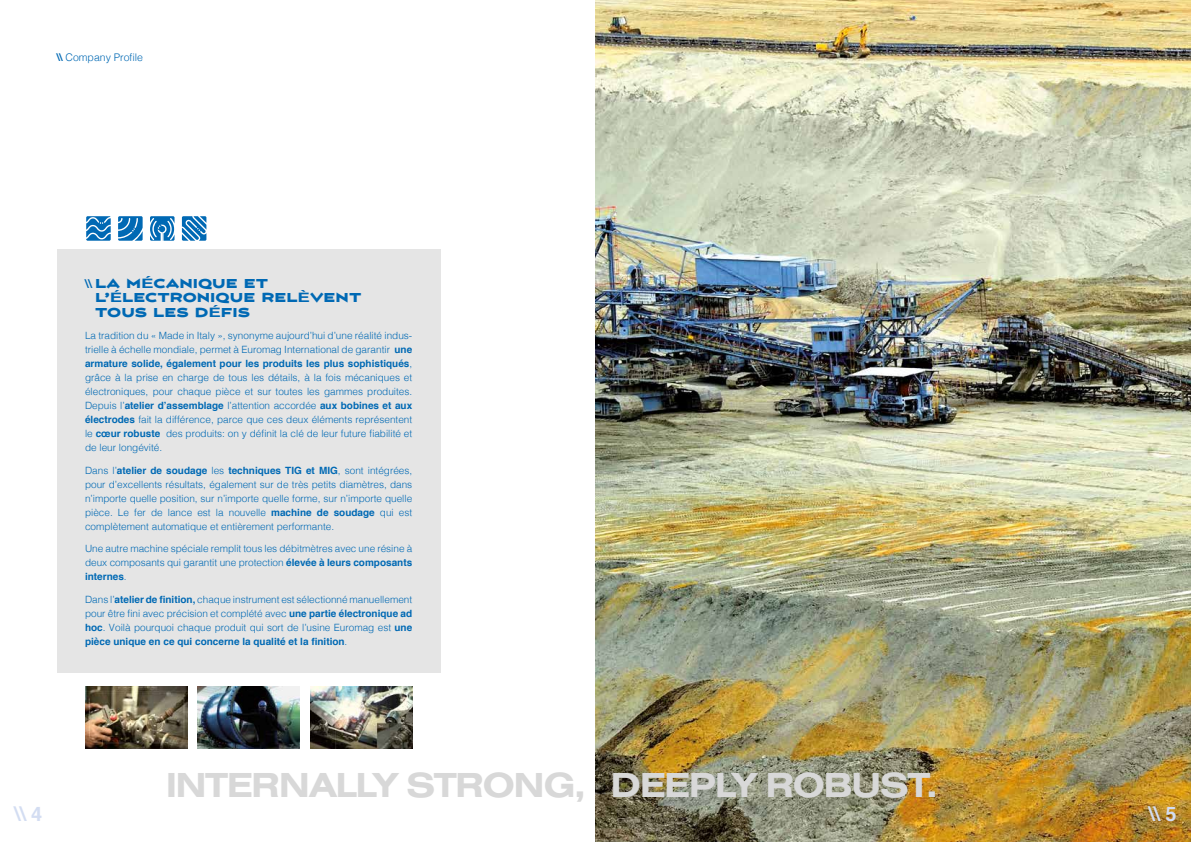
<style>
.page{position:relative;width:1191px;height:842px;background:#fff}
.page>*{position:absolute;margin:0;border:0;box-sizing:border-box;transform-origin:0 0}
.t1{font:700 36px "Nimbus San Ext";letter-spacing:-.05em;color:#d8d8d8}
.t2{font:700 20px "Helvetica";color:#d3ddf2}
.t3{font:12px/14.4px "Vortice Concept";color:#0069b4}
.t4{font:300 10.5px "Helvetica";color:#0069b4}
.t5{font:300 10px/14px "Helvetica";color:#0069b4;text-align:justify}
.s1{font-weight:700}
.s2{font-family:"Helvetica";font-weight:700}
.s3{font-family:"Helvetica";font-weight:700;font-size:13px}
</style>
<div class="page">
<img style="left:595px;top:0;width:596px;height:842px">
<img style="left:85px;top:686px;width:102px;height:63px">
<img style="left:198px;top:686px;width:102px;height:63px">
<img style="left:310px;top:686px;width:102px;height:63px">
<div style="left:57px;top:250px;width:384px;height:423px;background:#e5e5e5"></div>
<svg style="left:86px;top:216px;width:25px;height:25px"></svg>
<svg style="left:118px;top:216px;width:25px;height:25px"></svg>
<svg style="left:150px;top:216px;width:24px;height:25px"></svg>
<svg style="left:182px;top:216px;width:24px;height:25px"></svg>
<p class="t4" style="left:57px;top:48px;width:88px"><span class="s1">\\</span> Company Profile</p>
<p class="t3" style="left:95px;top:277px;width:268px;text-indent:-10px"><span class="s2">\\</span> LA M<span class="s3">É</span>CANIQUE ET<br>L’<span class="s3">É</span>LECTRONIQUE REL<span class="s3">È</span>VENT<br>TOUS LES D<span class="s3">É</span>FIS</p>
<p class="t5" style="left:85px;top:328px;width:329px">La tradition du « Made in Italy », synonyme aujourd’hui d’une réalité indus&shy;trielle à échelle mondiale, permet à Euromag International de garantir <span class="s1">une armature solide, également pour les produits les plus sophistiqués</span>, grâce à la prise en charge de tous les détails, à la fois mécaniques et électroniques, pour chaque pièce et sur toutes les gammes produites.<br>Depuis l’<span class="s1">atelier d’assemblage</span> l’attention accordée <span class="s1">aux bobines et aux électrodes</span> fait la différence, parce que ces deux éléments représentent le <span class="s1">cœur robuste</span> des produits: on y définit la clé de leur future fiabilité et de leur longévité.</p>
<p class="t5" style="left:85px;top:462px;width:329px">Dans l’<span class="s1">atelier de soudage</span> les <span class="s1">techniques TIG et MIG</span>, sont intégrées, pour d’excellents résultats, également sur de très petits diamètres, dans n’importe quelle position, sur n’importe quelle forme, sur n’importe quelle pièce. Le fer de lance est la nouvelle <span class="s1">machine de soudage</span> qui est complètement automatique et entièrement performante.</p>
<p class="t5" style="left:85px;top:541px;width:329px">Une autre machine spéciale remplit tous les débitmètres avec une résine à deux composants qui garantit une protection <span class="s1">élevée à leurs composants internes</span>.</p>
<p class="t5" style="left:85px;top:591px;width:329px">Dans l’<span class="s1">atelier de finition,</span> chaque instrument est sélectionné manuellement pour être fini avec précision et complété avec <span class="s1">une partie électronique ad hoc</span>. Voilà pourquoi chaque produit qui sort de l’usine Euromag est <span class="s1">une pièce unique en ce qui concerne la qualité et la finition</span>.</p>
<h1 class="t1" style="left:166px;top:765px;width:773px">INTERNALLY STRONG, DEEPLY ROBUST.</h1>
<h2 class="t2" style="left:14px;top:798px;width:29px">\\ 4</h2>
<h2 class="t2" style="left:1148px;top:798px;width:29px">\\ 5</h2>
</div>
